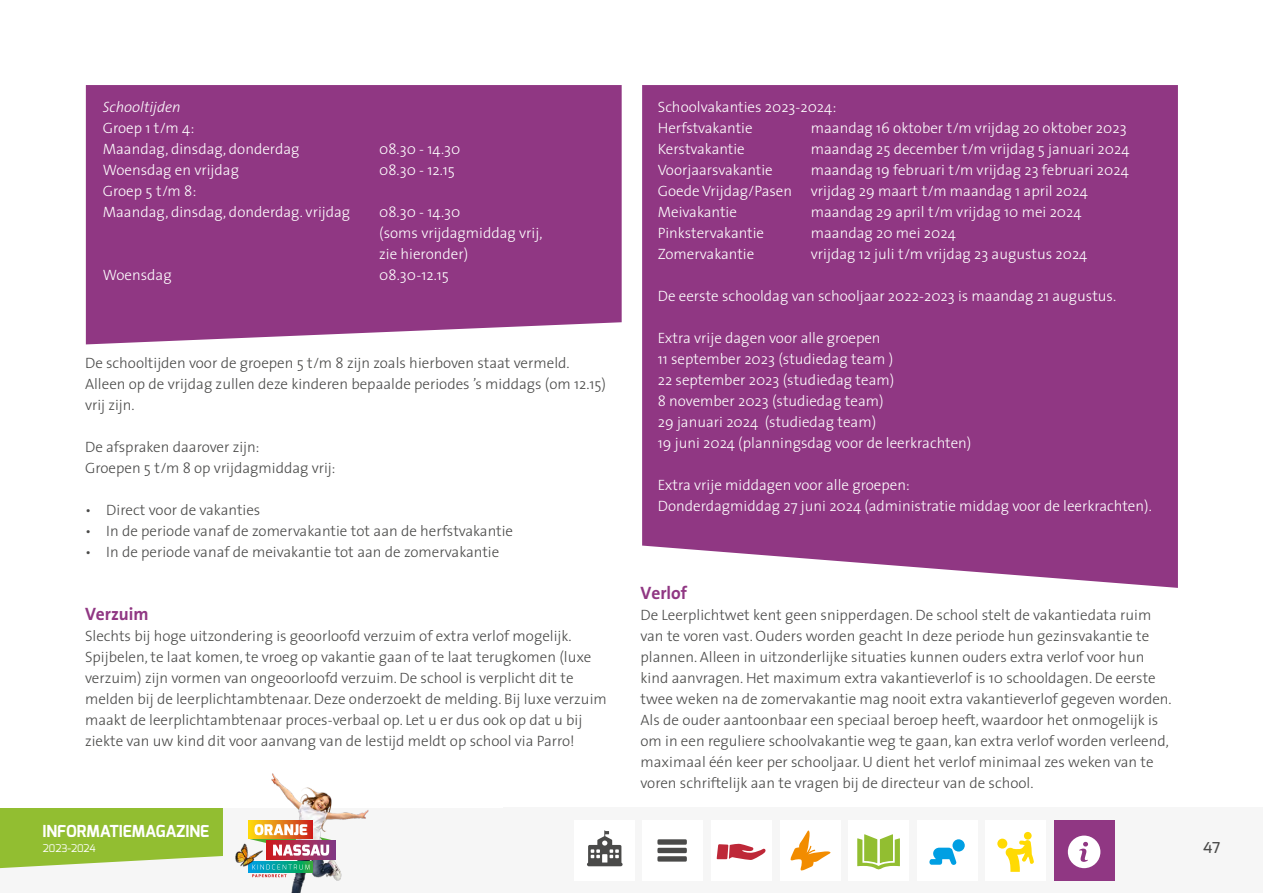
<style>
.page{position:relative;width:1263px;height:893px;background:#fff}
.page>*{position:absolute;margin:0;border:0;box-sizing:border-box;transform-origin:0 0}
.t1{font:700 18px "The Sans";letter-spacing:-.005em;color:#903783}
.t2{font:700 16.5px "Exo";letter-spacing:-.005em;color:#fff}
.t3{font:300 15px/21px "The Sans";color:#4a4a49}
.t4{font:300 15px/21px "The Sans";color:#fff}
.t5{font:italic 300 15px "The Sans";color:#fff}
.t6{font:500 15px "Exo";color:#4a4a49}
.t7{font:10.5px "Exo";letter-spacing:-.005em;color:#fff}
</style>
<div class="page">
<div style="left:0;top:808px;width:1263px;height:85px;background:#f6f6f6"></div>
<div style="left:642px;top:820px;width:61px;height:61px;background:#fff"></div>
<div style="left:780px;top:820px;width:60px;height:61px;background:#fff"></div>
<svg style="left:790px;top:830px;width:41px;height:41px"></svg>
<div style="left:848px;top:820px;width:61px;height:61px;background:#fff"></div>
<div style="left:917px;top:820px;width:60px;height:61px;background:#fff"></div>
<div style="left:985px;top:820px;width:61px;height:61px;background:#fff"></div>
<div style="left:1054px;top:820px;width:60px;height:61px;background:#903783"></div>
<svg style="left:657px;top:839px;width:30px;height:23px"></svg>
<div style="left:574px;top:820px;width:61px;height:61px;background:#fff"></div>
<svg style="left:587px;top:830px;width:36px;height:36px"></svg>
<div style="left:711px;top:820px;width:61px;height:61px;background:#fff"></div>
<svg style="left:716px;top:844px;width:50px;height:16px"></svg>
<svg style="left:857px;top:834px;width:43px;height:35px"></svg>
<svg style="left:929px;top:848px;width:27px;height:17px"></svg>
<div style="left:952px;top:839px;width:13px;height:12px;background:#009fe3;border-radius:50%"></div>
<div style="left:997px;top:839px;width:10px;height:10px;background:#ffda03;border-radius:50%"></div>
<svg style="left:1005px;top:840px;width:29px;height:32px"></svg>
<div style="left:1024px;top:832px;width:8px;height:8px;background:#ffda03;border-radius:50%"></div>
<svg style="left:1068px;top:836px;width:32px;height:32px"></svg>
<svg style="left:0;top:808px;width:223px;height:61px;background:#9dc447"></svg>
<div style="left:86px;top:85px;width:536px;height:259px;background:#903783"></div>
<svg style="left:642px;top:85px;width:536px;height:503px;background:#96438a"></svg>
<img style="left:268px;top:773px;width:101px;height:120px">
<img style="left:235px;top:843px;width:14px;height:24px">
<img style="left:249px;top:820px;width:86px;height:57px">
<p class="t5" style="left:103px;top:95px;width:79px">Schooltijden</p>
<p class="t4" style="left:103px;top:117px;width:198px">Groep 1 t/m 4:<br>Maandag, dinsdag, donderdag</p>
<p class="t4" style="left:379px;top:138px;width:83px">08.30 - 14.30</p>
<p class="t4" style="left:103px;top:159px;width:138px">Woensdag en vrijdag</p>
<p class="t4" style="left:379px;top:159px;width:77px">08.30 - 12.15</p>
<p class="t4" style="left:103px;top:180px;width:249px">Groep 5 t/m 8:<br>Maandag, dinsdag, donderdag. vrijdag</p>
<p class="t4" style="left:379px;top:201px;width:165px">08.30 - 14.30<br>(soms vrijdagmiddag vrij, zie hieronder)</p>
<p class="t4" style="left:103px;top:264px;width:70px">Woensdag</p>
<p class="t4" style="left:379px;top:264px;width:71px">08.30-12.15</p>
<p class="t3" style="left:85px;top:352px;width:523px">De schooltijden voor de groepen 5 t/m 8 zijn zoals hierboven staat vermeld.<br>Alleen op de vrijdag zullen deze kinderen bepaalde periodes ’s middags (om 12.15) vrij zijn.</p>
<p class="t3" style="left:85px;top:436px;width:252px">De afspraken daarover zijn:<br>Groepen 5 t/m 8 op vrijdagmiddag vrij:</p>
<p class="t3" style="left:85px;top:499px;width:177px">• Direct voor de vakanties</p>
<p class="t3" style="left:85px;top:520px;width:430px">• In de periode vanaf de zomervakantie tot aan de herfstvakantie</p>
<p class="t3" style="left:85px;top:541px;width:416px">• In de periode vanaf de meivakantie tot aan de zomervakantie</p>
<p class="t1" style="left:85px;top:599px;width:65px">Verzuim</p>
<p class="t3" style="left:85px;top:625px;width:523px">Slechts bij hoge uitzondering is geoorloofd verzuim of extra verlof mogelijk.<br>Spijbelen, te laat komen, te vroeg op vakantie gaan of te laat terugkomen (luxe verzuim) zijn vormen van ongeoorloofd verzuim. De school is verplicht dit te melden bij de leerplichtambtenaar. Deze onderzoekt de melding. Bij luxe verzuim maakt de leerplichtambtenaar proces-verbaal op. Let u er dus ook op dat u bij ziekte van uw kind dit voor aanvang van de lestijd meldt op school via Parro!</p>
<p class="t2" style="left:43px;top:820px;width:168px">INFORMATIEMAGAZINE</p>
<p class="t7" style="left:43px;top:841px;width:54px">2023-2024</p>
<p class="t4" style="left:658px;top:96px;width:180px">Schoolvakanties 2023-2024:<br>Herfstvakantie</p>
<p class="t4" style="left:811px;top:117px;width:317px">maandag 16 oktober t/m vrijdag 20 oktober 2023</p>
<p class="t4" style="left:658px;top:138px;width:89px">Kerstvakantie</p>
<p class="t4" style="left:811px;top:138px;width:320px">maandag 25 december t/m vrijdag 5 januari 2024</p>
<p class="t4" style="left:658px;top:159px;width:117px">Voorjaarsvakantie</p>
<p class="t4" style="left:658px;top:159px;width:472px;text-indent:153px">maandag 19 februari t/m vrijdag 23 februari 2024<br>Goede Vrijdag/Pasen vrijdag 29 maart t/m maandag 1 april 2024<br>Meivakantie</p>
<p class="t4" style="left:811px;top:201px;width:272px">maandag 29 april t/m vrijdag 10 mei 2024</p>
<p class="t4" style="left:658px;top:222px;width:108px">Pinkstervakantie</p>
<p class="t4" style="left:811px;top:222px;width:146px">maandag 20 mei 2024</p>
<p class="t4" style="left:658px;top:243px;width:98px">Zomervakantie</p>
<p class="t4" style="left:811px;top:243px;width:278px">vrijdag 12 juli t/m vrijdag 23 augustus 2024</p>
<p class="t4" style="left:658px;top:285px;width:460px">De eerste schooldag van schooljaar 2022-2023 is maandag 21 augustus.</p>
<p class="t4" style="left:658px;top:327px;width:315px">Extra vrije dagen voor alle groepen<br>11 september 2023 (studiedag team )<br>22 september 2023 (studiedag team)<br>8 november 2023 (studiedag team)<br>29 januari 2024 (studiedag team)<br>19 juni 2024 (planningsdag voor de leerkrachten)</p>
<p class="t4" style="left:658px;top:474px;width:496px">Extra vrije middagen voor alle groepen:<br>Donderdagmiddag 27 juni 2024 (administratie middag voor de leerkrachten).</p>
<p class="t1" style="left:640px;top:578px;width:48px">Verlof</p>
<p class="t3" style="left:640px;top:604px;width:533px">De Leerplichtwet kent geen snipperdagen. De school stelt de vakantiedata ruim van te voren vast. Ouders worden geacht In deze periode hun gezinsvakantie te plannen. Alleen in uitzonderlijke situaties kunnen ouders extra verlof voor hun kind aanvragen. Het maximum extra vakantieverlof is 10 schooldagen. De eerste twee weken na de zomervakantie mag nooit extra vakantieverlof gegeven worden.<br>Als de ouder aantoonbaar een speciaal beroep heeft, waardoor het onmogelijk is om in een reguliere schoolvakantie weg te gaan, kan extra verlof worden verleend, maximaal één keer per schooljaar. U dient het verlof minimaal zes weken van te voren schriftelijk aan te vragen bij de directeur van de school.</p>
<p class="t6" style="left:1203px;top:838px;width:19px">47</p>
</div>
